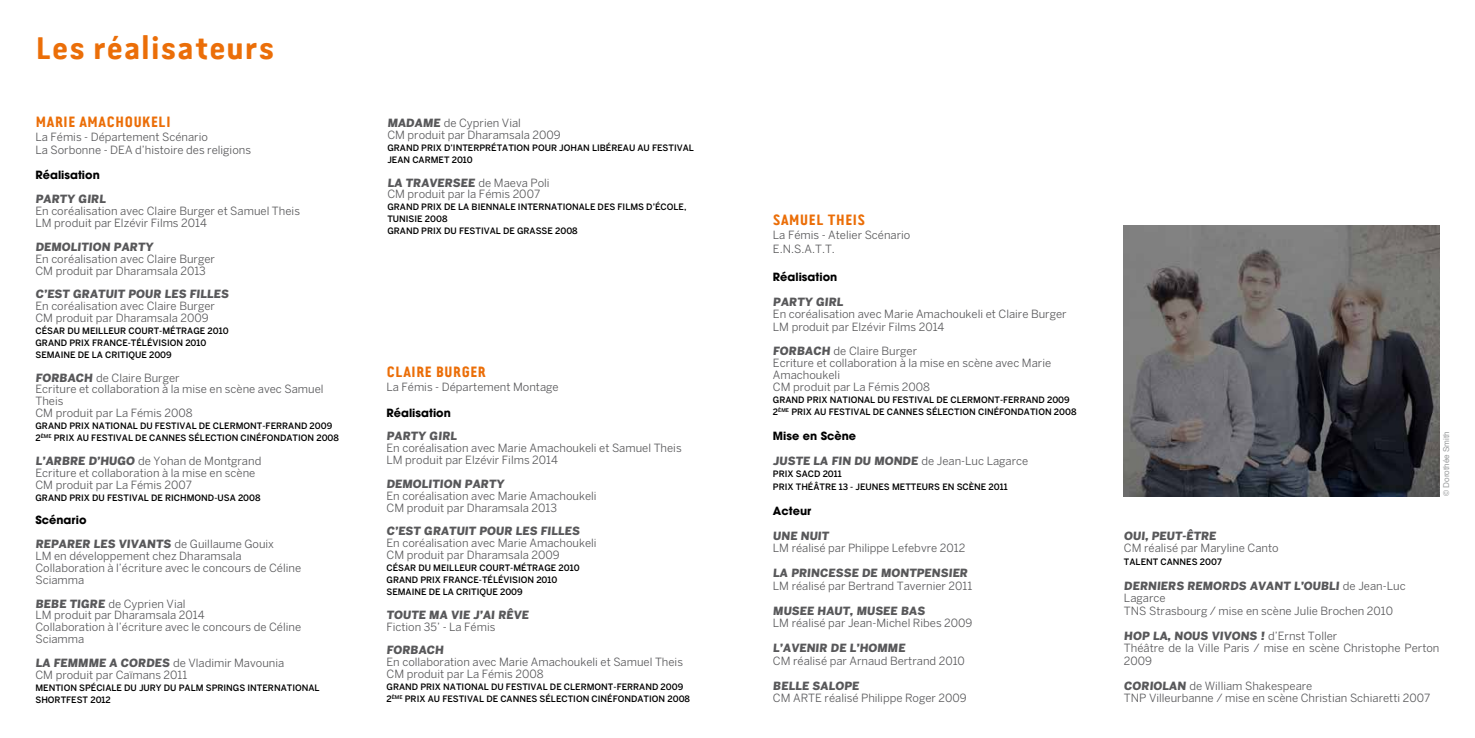
<style>
.page{position:relative;width:1475px;height:738px;background:#fff}
.page>*{position:absolute;margin:0;border:0;box-sizing:border-box;transform-origin:0 0}
.t1{font:700 31.25px "Van Condensed";color:#eb6e08}
.t2{font:700 15px "Van Condensed";color:#eb6e08}
.t3{font:11.25px/11.9px "Benton Sans";color:#58585a}
.t4{font:900 11.25px "Benton Sans";color:#58585a}
.t5{font:700 11.25px "Avant Garde";color:#000}
.t6{font:500 8.75px/11.9px "Benton Sans";color:#000}
.t7{font:8.12px "Helvetica";color:#9c9e9f}
.s1{font-weight:900}
.s2{font-weight:400}
</style>
<div class="page">
<img style="left:1123px;top:225px;width:316px;height:270px">
<h1 class="t1" style="left:35px;top:30px;width:241px">Les réalisateurs</h1>
<h2 class="t2" style="left:35px;top:113px;width:137px">MARIE AMACHOUKELI</h2>
<p class="t3" style="left:35px;top:129px;width:217px;line-height:13.8px">La Fémis - Département Scénario<br>La Sorbonne - DEA d’histoire des religions</p>
<p class="t5" style="left:35px;top:168px;width:66px">Réalisation</p>
<p class="t4" style="left:35px;top:192px;width:73px">PARTY GIRL</p>
<p class="t3" style="left:35px;top:205px;width:266px">En coréalisation avec Claire Burger et Samuel Theis<br>LM produit par Elzévir Films 2014</p>
<p class="t4" style="left:35px;top:240px;width:120px">DEMOLITION PARTY</p>
<p class="t3" style="left:35px;top:252px;width:181px">En coréalisation avec Claire Burger<br>CM produit par Dharamsala 2013</p>
<p class="t4" style="left:35px;top:287px;width:196px">C’EST GRATUIT POUR LES FILLES</p>
<p class="t3" style="left:35px;top:300px;width:181px">En coréalisation avec Claire Burger<br>CM produit par Dharamsala 2009</p>
<p class="t6" style="left:35px;top:324px;width:195px">CÉSAR DU MEILLEUR COURT-MÉTRAGE 2010<br>GRAND PRIX FRANCE-TÉLÉVISION 2010<br>SEMAINE DE LA CRITIQUE 2009</p>
<p class="t3" style="left:35px;top:371px;width:289px"><span class="s1">FORBACH</span> de Claire Burger<br>Ecriture et collaboration à la mise en scène avec Samuel<br>Theis<br>CM produit par La Fémis 2008</p>
<p class="t6" style="left:35px;top:419px;width:305px">GRAND PRIX NATIONAL DU FESTIVAL DE CLERMONT-FERRAND 2009<br>2<sup>ÈME</sup> PRIX AU FESTIVAL DE CANNES SÉLECTION CINÉFONDATION 2008</p>
<p class="t3" style="left:35px;top:454px;width:227px"><span class="s1">L’ARBRE D’HUGO</span> de Yohan de Montgrand<br>Ecriture et collaboration à la mise en scène<br>CM produit par La Fémis 2007</p>
<p class="t6" style="left:35px;top:491px;width:227px">GRAND PRIX DU FESTIVAL DE RICHMOND-USA 2008</p>
<p class="t5" style="left:35px;top:512px;width:53px">Scénario</p>
<p class="t3" style="left:35px;top:537px;width:267px"><span class="s1">REPARER LES VIVANTS</span> de Guillaume Gouix<br>LM en développement chez Dharamsala Collaboration à l’écriture avec le concours de Céline Sciamma</p>
<p class="t3" style="left:35px;top:597px;width:267px"><span class="s1">BEBE TIGRE</span> de Cyprien Vial<br>LM produit par Dharamsala 2014<br>Collaboration à l’écriture avec le concours de Céline<br>Sciamma</p>
<p class="t3" style="left:35px;top:656px;width:250px"><span class="s1">LA FEMMME A CORDES</span> de Vladimir Mavounia<br>CM produit par Caïmans 2011</p>
<p class="t6" style="left:35px;top:681px;width:285px">MENTION SPÉCIALE DU JURY DU PALM SPRINGS INTERNATIONAL<br>SHORTFEST 2012</p>
<p class="t3" style="left:387px;top:117px;width:175px"><span class="s1">MADAME</span> de Cyprien Vial<br>CM produit par Dharamsala 2009</p>
<p class="t6" style="left:387px;top:141px;width:308px">GRAND PRIX D’INTERPRÉTATION POUR JOHAN LIBÉREAU AU FESTIVAL<br>JEAN CARMET 2010</p>
<p class="t3" style="left:387px;top:176px;width:164px"><span class="s1">LA TRAVERSEE</span> de Maeva Poli<br>CM produit par la Fémis 2007</p>
<p class="t6" style="left:387px;top:201px;width:300px">GRAND PRIX DE LA BIENNALE INTERNATIONALE DES FILMS D’ÉCOLE,<br>TUNISIE 2008<br>GRAND PRIX DU FESTIVAL DE GRASSE 2008</p>
<h2 class="t2" style="left:386px;top:363px;width:101px">CLAIRE BURGER</h2>
<p class="t3" style="left:386px;top:380px;width:174px">La Fémis - Département Montage</p>
<p class="t5" style="left:386px;top:405px;width:66px">Réalisation</p>
<p class="t4" style="left:386px;top:429px;width:73px">PARTY GIRL</p>
<p class="t3" style="left:386px;top:441px;width:297px">En coréalisation avec Marie Amachoukeli et Samuel Theis<br>LM produit par Elzévir Films 2014</p>
<p class="t4" style="left:386px;top:476px;width:120px">DEMOLITION PARTY</p>
<p class="t3" style="left:386px;top:489px;width:212px">En coréalisation avec Marie Amachoukeli<br>CM produit par Dharamsala 2013</p>
<p class="t4" style="left:386px;top:524px;width:196px">C’EST GRATUIT POUR LES FILLES</p>
<p class="t3" style="left:386px;top:536px;width:212px">En coréalisation avec Marie Amachoukeli<br>CM produit par Dharamsala 2009</p>
<p class="t6" style="left:386px;top:561px;width:195px">CÉSAR DU MEILLEUR COURT-MÉTRAGE 2010<br>GRAND PRIX FRANCE-TÉLÉVISION 2010<br>SEMAINE DE LA CRITIQUE 2009</p>
<p class="t4" style="left:386px;top:607px;width:145px">TOUTE MA VIE J’AI RÊVE</p>
<p class="t3" style="left:386px;top:620px;width:110px">Fiction 35’ - La Fémis</p>
<p class="t4" style="left:386px;top:643px;width:60px">FORBACH</p>
<p class="t3" style="left:386px;top:655px;width:298px">En collaboration avec Marie Amachoukeli et Samuel Theis<br>CM produit par La Fémis 2008</p>
<p class="t6" style="left:386px;top:680px;width:305px">GRAND PRIX NATIONAL DU FESTIVAL DE CLERMONT-FERRAND 2009<br>2<sup>ÈME</sup> PRIX AU FESTIVAL DE CANNES SÉLECTION CINÉFONDATION 2008</p>
<h2 class="t2" style="left:772px;top:211px;width:94px">SAMUEL THEIS</h2>
<p class="t3" style="left:772px;top:228px;width:139px;line-height:13.8px">La Fémis - Atelier Scénario<br>E.N.S.A.T.T.</p>
<p class="t5" style="left:772px;top:269px;width:66px">Réalisation</p>
<p class="t4" style="left:772px;top:294px;width:73px">PARTY GIRL</p>
<p class="t3" style="left:772px;top:307px;width:295px;line-height:12.5px">En coréalisation avec Marie Amachoukeli et Claire Burger<br>LM produit par Elzévir Films 2014</p>
<p class="t3" style="left:772px;top:344px;width:280px"><span class="s1">FORBACH</span> de Claire Burger<br>Ecriture et collaboration à la mise en scène avec Marie<br>Amachoukeli<br>CM produit par La Fémis 2008</p>
<p class="t6" style="left:772px;top:393px;width:305px">GRAND PRIX NATIONAL DU FESTIVAL DE CLERMONT-FERRAND 2009<br>2<sup>ÈME</sup> PRIX AU FESTIVAL DE CANNES SÉLECTION CINÉFONDATION 2008</p>
<p class="t5" style="left:772px;top:428px;width:85px">Mise en Scène</p>
<p class="t4" style="left:772px;top:453px;width:257px">JUSTE LA FIN DU MONDE <span class="s2">de Jean-Luc Lagarce</span></p>
<p class="t6" style="left:772px;top:467px;width:236px;line-height:12.5px">PRIX SACD 2011<br>PRIX THÉÂTRE 13 - JEUNES METTEURS EN SCÈNE 2011</p>
<p class="t5" style="left:772px;top:503px;width:40px">Acteur</p>
<p class="t4" style="left:772px;top:528px;width:59px">UNE NUIT</p>
<p class="t3" style="left:772px;top:541px;width:194px">LM réalisé par Philippe Lefebvre 2012</p>
<p class="t4" style="left:772px;top:566px;width:197px">LA PRINCESSE DE MONTPENSIER</p>
<p class="t3" style="left:772px;top:579px;width:201px">LM réalisé par Bertrand Tavernier 2011</p>
<p class="t4" style="left:772px;top:603px;width:155px">MUSEE HAUT, MUSEE BAS</p>
<p class="t3" style="left:772px;top:616px;width:201px">LM réalisé par Jean-Michel Ribes 2009</p>
<p class="t4" style="left:772px;top:641px;width:135px">L’AVENIR DE L’HOMME</p>
<p class="t3" style="left:772px;top:654px;width:193px">CM réalisé par Arnaud Bertrand 2010</p>
<p class="t4" style="left:772px;top:678px;width:89px">BELLE SALOPE</p>
<p class="t3" style="left:772px;top:691px;width:195px">CM ARTE réalisé Philippe Roger 2009</p>
<p class="t7" style="left:1439px;top:495px;width:66px;rotate:-90deg">© Dorothée Smith</p>
<p class="t4" style="left:1123px;top:528px;width:95px">OUI, PEUT-ÊTRE</p>
<p class="t3" style="left:1123px;top:541px;width:156px">CM réalisé par Maryline Canto</p>
<p class="t6" style="left:1123px;top:555px;width:99px">TALENT CANNES 2007</p>
<p class="t3" style="left:1123px;top:578px;width:283px;line-height:12.5px"><span class="s1">DERNIERS REMORDS AVANT L’OUBLI</span> de Jean-Luc<br>Lagarce<br>TNS Strasbourg / mise en scène Julie Brochen 2010</p>
<p class="t3" style="left:1123px;top:628px;width:317px;line-height:12.5px"><span class="s1">HOP LA, NOUS VIVONS !</span> d’Ernst Toller<br>Théâtre de la Ville Paris / mise en scène Christophe Perton<br>2009</p>
<p class="t3" style="left:1123px;top:678px;width:308px;line-height:12.5px"><span class="s1">CORIOLAN</span> de William Shakespeare<br>TNP Villeurbanne / mise en scène Christian Schiaretti 2007</p>
</div>
